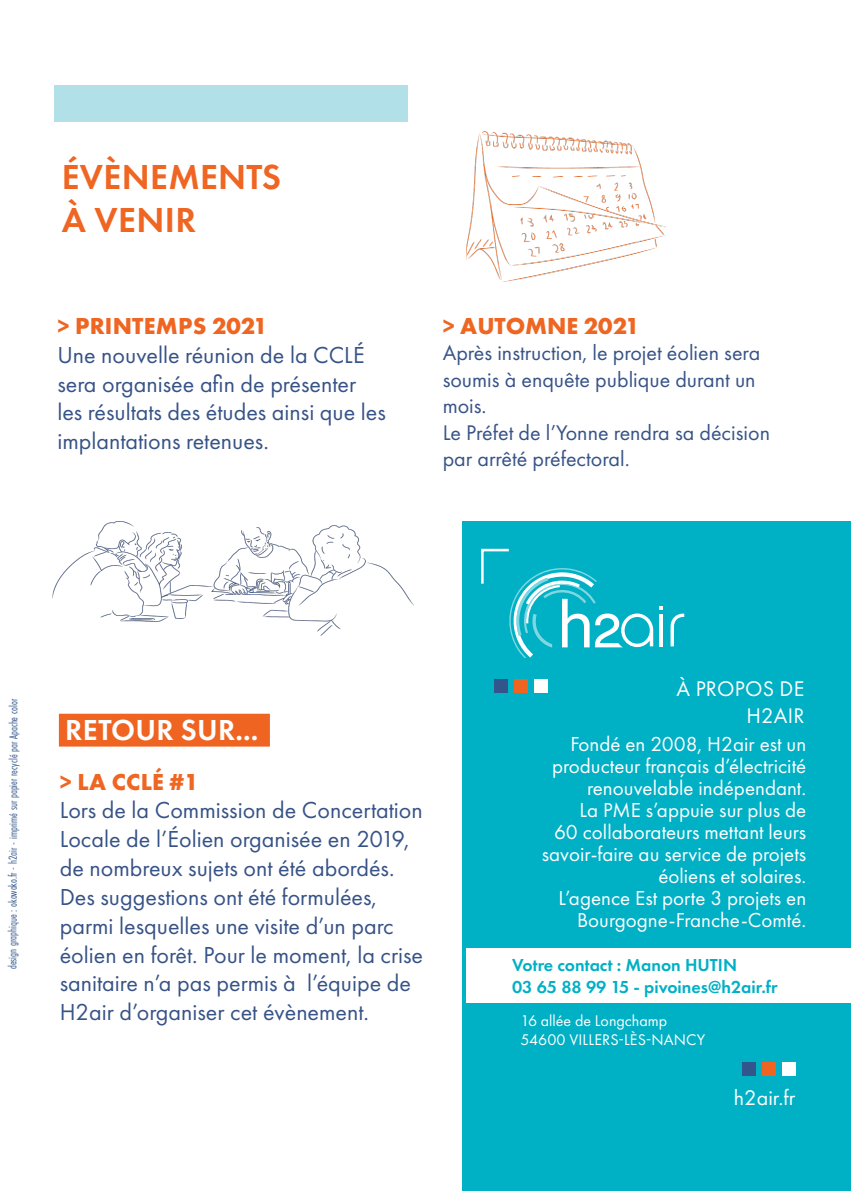
<style>
.page{position:relative;width:851px;height:1191px;background:#fff}
.page>*{position:absolute;margin:0;border:0;box-sizing:border-box;transform-origin:0 0}
.t1{font:600 36px "Futura PT";letter-spacing:.01em;color:#ef6522}
.t2{font:600 30px "Futura PT";letter-spacing:.01em;color:#fff}
.t3{font:24px/28.8px "Futura PT";color:#375387}
.t4{font:700 24px "Futura PT";letter-spacing:.01em;color:#ef6522}
.t5{font:700 24px "Futura PT";color:#e62}
.t6{font:22px/26.4px "Futura PT";color:#375387}
.t7{font:22px "Futura PT";letter-spacing:.01em;color:#fff}
.t8{font:21px/22px "Futura PT";color:#fff;text-align:right}
.t9{font:600 18px "Futura PT";color:#00b0c5}
.t10{font:16px "Futura PT";color:#fff}
.t11{font:12px "Futura PT Cond";letter-spacing:-.005em;color:#32568b}
</style>
<div class="page">
<div style="left:463px;top:522px;width:387px;height:669px;background:#00b0c5"></div>
<div style="left:466px;top:947px;width:384px;height:55px;background:#fff"></div>
<div style="left:781px;top:1062px;width:14px;height:14px;background:#fff"></div>
<div style="left:741px;top:1062px;width:14px;height:14px;background:#32568b"></div>
<div style="left:761px;top:1062px;width:14px;height:14px;background:#f06422"></div>
<svg style="left:54px;top:121px;width:25px;height:1px"></svg>
<div style="left:54px;top:85px;width:354px;height:36px;background:#b1e0e9"></div>
<img style="left:466px;top:131px;width:199px;height:150px">
<div style="left:533px;top:679px;width:14px;height:14px;background:#fff"></div>
<div style="left:493px;top:679px;width:14px;height:14px;background:#32568b"></div>
<div style="left:513px;top:679px;width:14px;height:14px;background:#f06422"></div>
<svg style="left:659px;top:606px;width:4px;height:4px"></svg>
<hr style="left:659px;top:614px;width:4px;height:32px;background:#fff">
<svg style="left:670px;top:613px;width:14px;height:33px"></svg>
<svg style="left:481px;top:548px;width:172px;height:109px"></svg>
<div style="left:57px;top:711px;width:215px;height:37px;background:#f06422;border:2px solid #fff"></div>
<img style="left:53px;top:522px;width:360px;height:113px">
<p class="t1" style="left:62px;top:154px;width:221px">ÉVÈNEMENTS</p>
<p class="t1" style="left:62px;top:197px;width:136px">À VENIR</p>
<p class="t4" style="left:57px;top:310px;width:212px">&gt; PRINTEMPS 2021</p>
<p class="t3" style="left:57px;top:340px;width:330px">Une nouvelle réunion de la CCLÉ sera organisée afin de présenter les résultats des études ainsi que les implantations retenues.</p>
<p class="t5" style="left:442px;top:310px;width:198px">&gt; AUTOMNE 2021</p>
<p class="t6" style="left:442px;top:340px;width:319px">Après instruction, le projet éolien sera soumis à enquête publique durant un mois.</p>
<p class="t6" style="left:442px;top:419px;width:329px">Le Préfet de l’Yonne rendra sa décision par arrêté préfectoral.</p>
<p class="t11" style="left:6px;top:969px;width:272px;rotate:-90deg">design graphique : okowoko.fr - h2air - imprimé sur papier recyclé par Apache color</p>
<p class="t2" style="left:65px;top:711px;width:195px">RETOUR SUR...</p>
<p class="t4" style="left:60px;top:766px;width:140px">&gt; LA CCLÉ #1</p>
<p class="t3" style="left:60px;top:796px;width:365px">Lors de la Commission de Concertation Locale de l’Éolien organisée en 2019, de nombreux sujets ont été abordés.<br>Des suggestions ont été formulées, parmi lesquelles une visite d’un parc éolien en forêt. Pour le moment, la crise sanitaire n’a pas permis à l’équipe de H2air d’organiser cet évènement.</p>
<p class="t7" style="left:676px;top:676px;width:129px">À PROPOS DE</p>
<p class="t7" style="left:746px;top:702px;width:59px">H2AIR</p>
<p class="t8" style="left:552px;top:733px;width:255px">Fondé en 2008, H2air est un producteur français d’électricité renouvelable indépendant.</p>
<p class="t8" style="left:579px;top:799px;width:228px">La PME s’appuie sur plus de</p>
<p class="t8" style="left:554px;top:821px;width:254px">60 collaborateurs mettant leurs</p>
<p class="t8" style="left:541px;top:843px;width:266px">savoir-faire au service de projets éoliens et solaires.</p>
<p class="t8" style="left:558px;top:887px;width:249px">L’agence Est porte 3 projets en</p>
<p class="t8" style="left:577px;top:909px;width:230px">Bourgogne-Franche-Comté.</p>
<p class="t9" style="left:512px;top:953px;width:226px">Votre contact : Manon HUTIN</p>
<p class="t9" style="left:512px;top:975px;width:267px">03 65 88 99 15 - pivoines@h2air.fr</p>
<p class="t10" style="left:520px;top:1011px;width:148px">16 allée de Longchamp</p>
<p class="t10" style="left:520px;top:1030px;width:186px">54600 VILLERS-LÈS-NANCY</p>
<p class="t7" style="left:733px;top:1084px;width:63px">h2air.fr</p>
</div>
